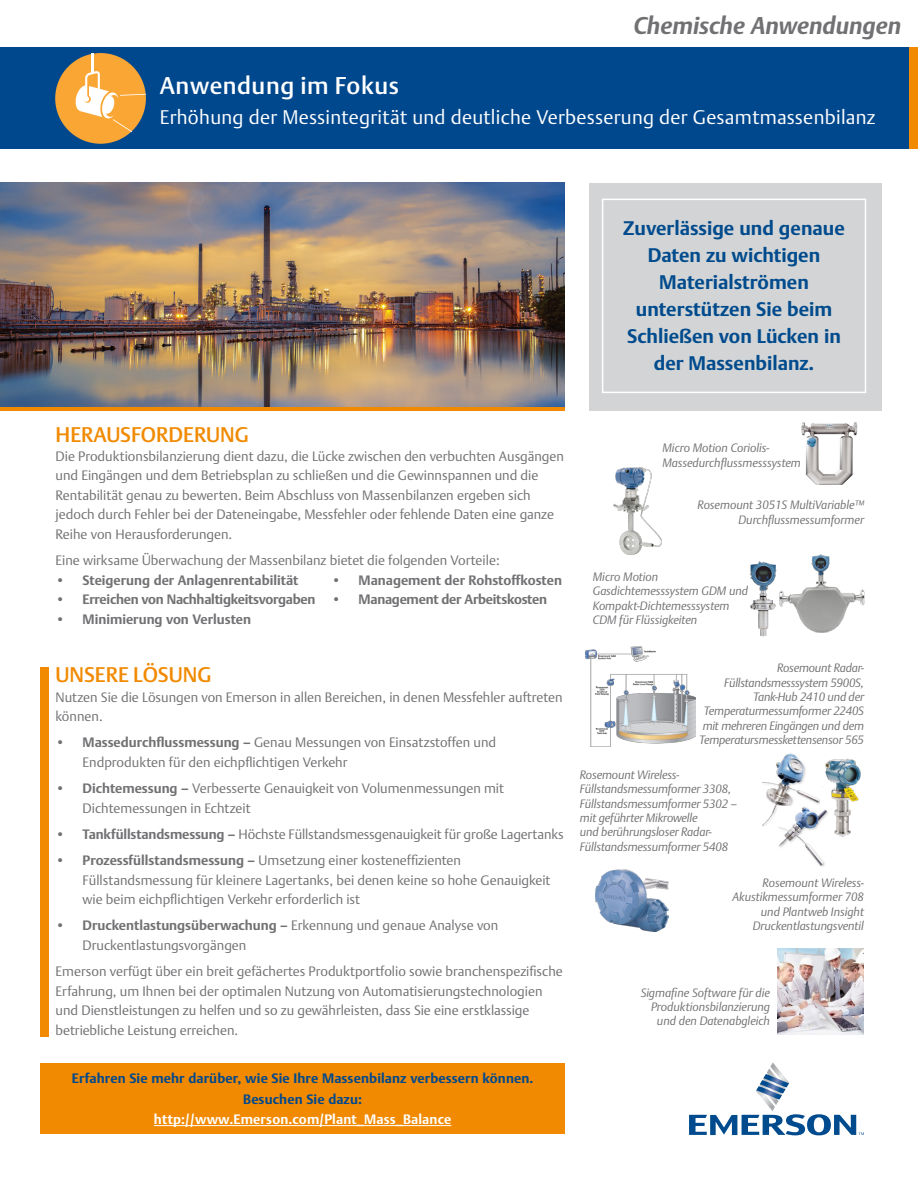
<style>
.page{position:relative;width:918px;height:1188px;background:#fff}
.page>*{position:absolute;margin:0;border:0;box-sizing:border-box;transform-origin:0 0}
.t1{font:italic 700 24px "DTL Argo TOT";color:#717073}
.t2{font:24px "DTL Argo T Medium";letter-spacing:.025em;color:#fff}
.t3{font:500 21px "DTL Argo T";color:#f18a00}
.t4{font:700 19.5px/27px "DTL Argo TOT";color:#004b8d;text-align:center}
.t5{font:300 19.5px "DTL Argo TOT";letter-spacing:.015em;color:#fff}
.t6{font:300 13.5px/19.5px "DTL Argo TOT";color:#717073}
.t7{font:700 13.5px "DTL Argo TOT";letter-spacing:-.005em;color:#717073}
.t8{font:700 13.5px/21px "DTL Argo TOT";letter-spacing:.01em;color:#00488e;text-align:center}
.t9{font:700 13.5px "DTL Argo TOT";letter-spacing:.01em;color:#fff}
.t10{font:italic 300 12px/14.4px "DTL Argo TOT";letter-spacing:-.01em;color:#717073;text-align:right}
.s1{font-weight:300}
.s2{font-weight:700}
</style>
<div class="page">
<img style="left:801px;top:422px;width:57px;height:63px">
<div style="left:0;top:47px;width:914px;height:102px;background:#00488e"></div>
<div style="left:0;top:406px;width:565px;height:5px;background:#f18a00"></div>
<div style="left:910px;top:47px;width:8px;height:102px;background:#f18a00"></div>
<div style="left:40px;top:667px;width:9px;height:370px;background:#f18a00"></div>
<img style="left:0;top:183px;width:565px;height:223px">
<svg style="left:689px;top:1062px;width:175px;height:73px"></svg>
<div style="left:40px;top:1063px;width:525px;height:71px;background:#f18a00"></div>
<hr style="left:154px;top:1125px;width:297px;height:1px;background:#fff">
<div style="left:55px;top:53px;width:91px;height:91px;background:#faa634;border-radius:50%"></div>
<hr style="left:91px;top:53px;width:3px;height:20px;background:#fff">
<svg style="left:75px;top:71px;width:71px;height:61px"></svg>
<div style="left:589px;top:183px;width:293px;height:227px;background:#d3d4d5"></div>
<div style="left:602px;top:199px;width:264px;height:194px;border:2px solid #fff"></div>
<img style="left:613px;top:468px;width:48px;height:86px">
<img style="left:779px;top:554px;width:86px;height:79px">
<img style="left:750px;top:561px;width:27px;height:76px">
<img style="left:585px;top:646px;width:111px;height:101px">
<img style="left:778px;top:948px;width:86px;height:87px">
<img style="left:762px;top:753px;width:58px;height:73px">
<img style="left:778px;top:806px;width:47px;height:61px">
<img style="left:822px;top:758px;width:39px;height:82px">
<img style="left:595px;top:869px;width:74px;height:63px">
<h1 class="t1" style="left:634px;top:11px;width:269px">Chemische Anwendungen</h1>
<h1 class="t2" style="left:160px;top:71px;width:241px">Anwendung im Fokus</h1>
<h3 class="t5" style="left:160px;top:106px;width:717px">Erhöhung der Messintegrität und deutliche Verbesserung der Gesamtmassenbilanz</h3>
<h3 class="t4" style="left:623px;top:215px;width:223px">Zuverlässige und genaue<br>Daten zu wichtigen<br>Materialströmen unterstützen Sie beim<br>Schließen von Lücken in der Massenbilanz.</h3>
<h2 class="t3" style="left:56px;top:422px;width:195px">HERAUSFORDERUNG</h2>
<p class="t6" style="left:56px;top:447px;width:510px">Die Produktionsbilanzierung dient dazu, die Lücke zwischen den verbuchten Ausgängen und Eingängen und dem Betriebsplan zu schließen und die Gewinnspannen und die Rentabilität genau zu bewerten. Beim Abschluss von Massenbilanzen ergeben sich jedoch durch Fehler bei der Dateneingabe, Messfehler oder fehlende Daten eine ganze Reihe von Herausforderungen.</p>
<p class="t6" style="left:56px;top:551px;width:446px">Eine wirksame Überwachung der Massenbilanz bietet die folgenden Vorteile:</p>
<p class="t7" style="left:56px;top:572px;width:244px"><span class="s1">•</span> Steigerung der Anlagenrentabilität</p>
<p class="t7" style="left:332px;top:572px;width:232px"><span class="s1">•</span> Management der Rohstoffkosten</p>
<p class="t7" style="left:56px;top:591px;width:287px"><span class="s1">•</span> Erreichen von Nachhaltigkeitsvorgaben <span class="s1">•</span></p>
<p class="t7" style="left:359px;top:591px;width:190px">Management der Arbeitskosten</p>
<p class="t7" style="left:56px;top:611px;width:197px"><span class="s1">•</span> Minimierung von Verlusten</p>
<h2 class="t3" style="left:56px;top:662px;width:157px">UNSERE LÖSUNG</h2>
<p class="t6" style="left:56px;top:687px;width:509px">Nutzen Sie die Lösungen von Emerson in allen Bereichen, in denen Messfehler auftreten können.</p>
<p class="t6" style="left:83px;top:733px;width:415px;text-indent:-27px">• <span class="s2">Massedurchflussmessung –</span> Genau Messungen von Einsatzstoffen und<br>Endprodukten für den eichpflichtigen Verkehr</p>
<p class="t6" style="left:83px;top:779px;width:423px;text-indent:-27px">• <span class="s2">Dichtemessung –</span> Verbesserte Genauigkeit von Volumenmessungen mit<br>Dichtemessungen in Echtzeit</p>
<p class="t6" style="left:56px;top:825px;width:510px">• <span class="s2">Tankfüllstandsmessung –</span> Höchste Füllstandsmessgenauigkeit für große Lagertanks</p>
<p class="t6" style="left:83px;top:851px;width:469px;text-indent:-27px">• <span class="s2">Prozessfüllstandsmessung –</span> Umsetzung einer kosteneffizienten<br>Füllstandsmessung für kleinere Lagertanks, bei denen keine so hohe Genauigkeit wie beim eichpflichtigen Verkehr erforderlich ist</p>
<p class="t6" style="left:83px;top:916px;width:417px;text-indent:-27px">• <span class="s2">Druckentlastungsüberwachung –</span> Erkennung und genaue Analyse von<br>Druckentlastungsvorgängen</p>
<p class="t6" style="left:56px;top:962px;width:509px">Emerson verfügt über ein breit gefächertes Produktportfolio sowie branchenspezifische Erfahrung, um Ihnen bei der optimalen Nutzung von Automatisierungstechnologien und Dienstleistungen zu helfen und so zu gewährleisten, dass Sie eine erstklassige betriebliche Leistung erreichen.</p>
<p class="t8" style="left:72px;top:1068px;width:463px">Erfahren Sie mehr darüber, wie Sie Ihre Massenbilanz verbessern können.<br>Besuchen Sie dazu:</p>
<p class="t9" style="left:154px;top:1111px;width:299px">http://www.Emerson.com/Plant_Mass_Balance</p>
<p class="t10" style="left:663px;top:441px;width:140px;text-align:left">Micro Motion Coriolis-<br>Massedurchflussmesssystem</p>
<p class="t10" style="left:698px;top:498px;width:168px">Rosemount 3051S MultiVariable™<br>Durchflussmessumformer</p>
<p class="t10" style="left:593px;top:569px;width:157px;text-align:left">Micro Motion<br>Gasdichtemesssystem GDM und<br>Kompakt-Dichtemesssystem<br>CDM für Flüssigkeiten</p>
<p class="t10" style="left:699px;top:661px;width:166px">Rosemount Radar-<br>Füllstandsmesssystem 5900S,<br>Tank-Hub 2410 und der<br>Temperaturmessumformer 2240S mit mehreren Eingängen und dem<br>Temperatursmesskettensensor 565</p>
<p class="t10" style="left:580px;top:768px;width:159px;text-align:left">Rosemount Wireless-<br>Füllstandsmessumformer 3308,<br>Füllstandsmessumformer 5302 – mit geführter Mikrowelle<br>und berührungsloser Radar-<br>Füllstandsmessumformer 5408</p>
<p class="t10" style="left:733px;top:876px;width:133px">Rosemount Wireless-<br>Akustikmessumformer 708 und Plantweb Insight<br>Druckentlastungsventil</p>
<p class="t10" style="left:641px;top:985px;width:131px">Sigmafine Software für die<br>Produktionsbilanzierung und den Datenabgleich</p>
</div>
